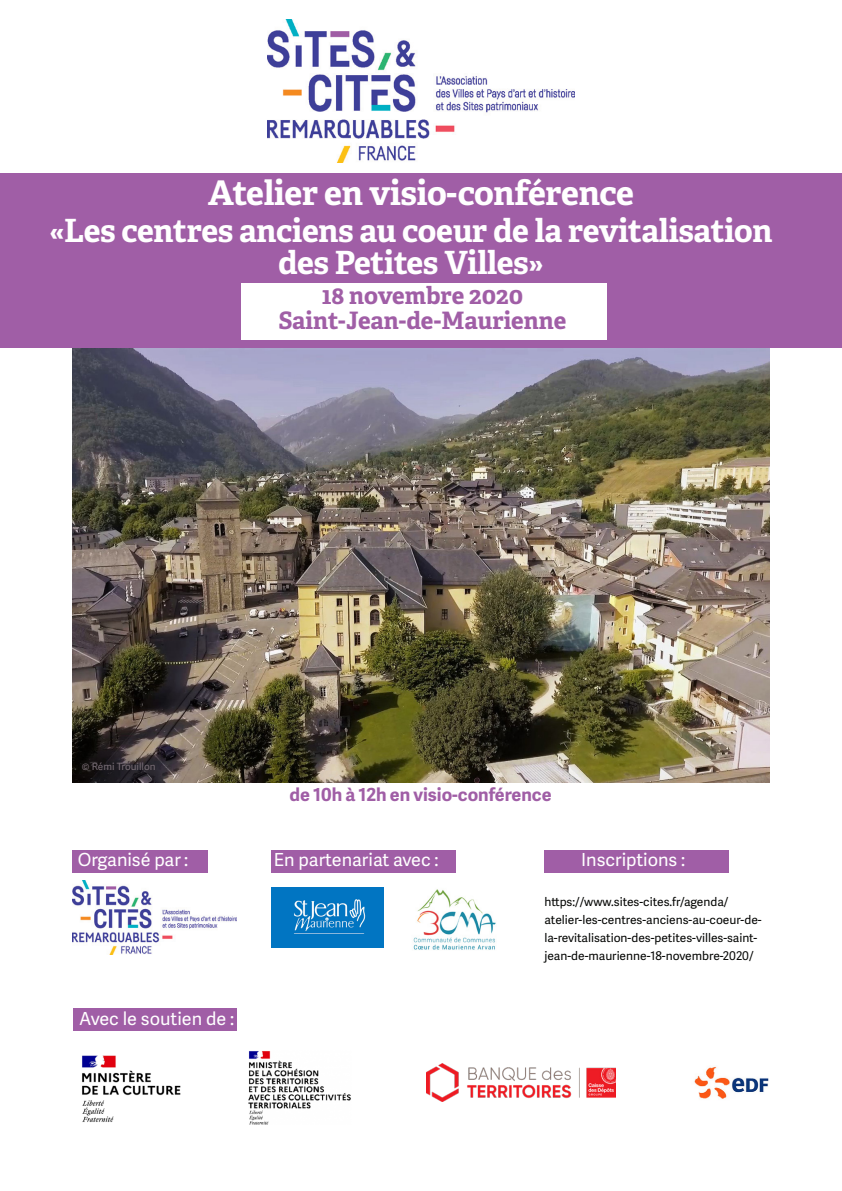
<style>
.page{position:relative;width:842px;height:1191px;background:#fff}
.page>*{position:absolute;margin:0;border:0;box-sizing:border-box;transform-origin:0 0}
.t1{font:700 34px "Adelle Basic";letter-spacing:-.01em;color:#fff}
.t2{font:700 32px/32px "Adelle Basic";letter-spacing:-.01em;color:#fff;text-align:center}
.t3{font:700 24px "Adelle Basic";color:#a05ea6}
.t4{font:18px "Adelle Sans";color:#fff}
.t5{font:700 18px "Adelle Sans";color:#a05ea6}
.t6{font:12px/18px "Adelle Sans";color:#040503}
.t7{font:10px "Adelle Sans";color:#796e76}
</style>
<div class="page">
<div style="left:271px;top:850px;width:184px;height:22px;background:#a05ea6"></div>
<div style="left:545px;top:850px;width:184px;height:22px;background:#a05ea6"></div>
<div style="left:72px;top:850px;width:135px;height:22px;background:#a05ea6"></div>
<div style="left:0;top:173px;width:842px;height:175px;background:#a05ea6"></div>
<div style="left:241px;top:283px;width:366px;height:56px;background:#fff"></div>
<img style="left:268px;top:19px;width:306px;height:143px">
<div style="left:74px;top:1008px;width:163px;height:23px;background:#a05ea6"></div>
<img style="left:82px;top:1055px;width:99px;height:67px">
<img style="left:427px;top:1063px;width:189px;height:39px">
<img style="left:72px;top:880px;width:165px;height:74px">
<img style="left:72px;top:348px;width:698px;height:434px">
<img style="left:694px;top:1067px;width:75px;height:32px">
<img style="left:248px;top:1051px;width:103px;height:74px">
<img style="left:271px;top:887px;width:112px;height:60px">
<img style="left:413px;top:889px;width:83px;height:61px">
<p class="t1" style="left:208px;top:171px;width:427px">Atelier en visio-conférence</p>
<p class="t2" style="left:49px;top:214px;width:724px">«Les centres anciens au coeur de la revitalisation des Petites Villes»</p>
<p class="t3" style="left:322px;top:280px;width:203px">18 novembre 2020</p>
<p class="t3" style="left:278px;top:305px;width:290px">Saint-Jean-de-Maurienne</p>
<p class="t7" style="left:82px;top:759px;width:75px">© Rémi Trouillon</p>
<p class="t4" style="left:78px;top:846px;width:112px">Organisé par :</p>
<p class="t4" style="left:79px;top:1005px;width:156px">Avec le soutien de :</p>
<p class="t5" style="left:290px;top:781px;width:263px">de 10h à 12h en visio-conférence</p>
<p class="t4" style="left:274px;top:846px;width:166px">En partenariat avec :</p>
<p class="t4" style="left:581px;top:846px;width:106px">Inscriptions :</p>
<p class="t6" style="left:545px;top:892px;width:219px">https://www.sites-cites.fr/agenda/ atelier-les-centres-anciens-au-coeur-de&shy;la-revitalisation-des-petites-villes-saint&shy;jean-de-maurienne-18-novembre-2020/</p>
</div>
